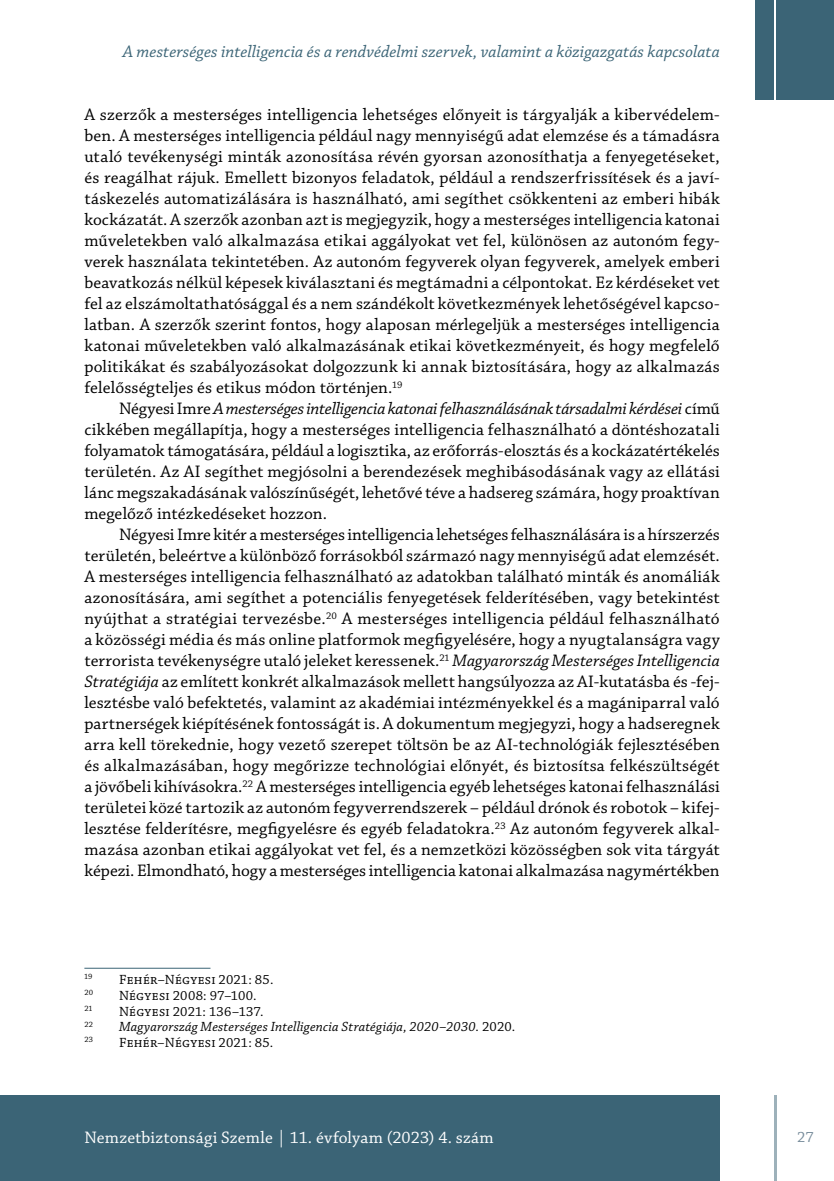
<style>
.page{position:relative;width:834px;height:1181px;background:#fff}
.page>*{position:absolute;margin:0;border:0;box-sizing:border-box;transform-origin:0 0}
.t1{font:17.5px/21px "Chaparral Pro";letter-spacing:.005em;color:#000;text-align:justify}
.t2{font:italic 17.5px "Chaparral Pro";letter-spacing:.005em;color:#3b6476}
.t3{font:17.5px "Chaparral Pro";letter-spacing:.005em;color:#fff}
.t4{font:15.75px "Chaparral Pro";color:#778c9b}
.t5{font:14px "Chaparral Pro";letter-spacing:.015em;color:#000}
.t6{font:italic 14px "Chaparral Pro";letter-spacing:.01em;color:#000}
.t7{font:8.22px "Chaparral Pro";letter-spacing:.025em;color:#000}
.s1{font-style:italic}
.s2{font-style:normal}
</style>
<div class="page">
<hr style="left:774px;top:1095px;width:2px;height:86px;background:#3b6476">
<div style="left:0;top:1095px;width:719px;height:86px;background:#3b6476"></div>
<div style="left:776px;top:0;width:57px;height:99px;background:#3b6476"></div>
<div style="left:755px;top:0;width:19px;height:99px;background:#3b6476"></div>
<hr style="left:84px;top:968px;width:126px;height:1px;background:#3b6476">
<p class="t2" style="left:123px;top:42px;width:598px">A mesterséges intelligencia és a rendvédelmi szervek, valamint a közigazgatás kapcsolata</p>
<p class="t1" style="left:84px;top:105px;width:637px">A szerzők a mesterséges intelligencia lehetséges előnyeit is tárgyalják a kibervédelem&shy;ben. A mesterséges intelligencia például nagy mennyiségű adat elemzése és a támadásra utaló tevékenységi minták azonosítása révén gyorsan azonosíthatja a fenyegetéseket, és reagálhat rájuk. Emellett bizonyos feladatok, például a rendszerfrissítések és a javí&shy;táskezelés automatizálására is használható, ami segíthet csökkenteni az emberi hibák kockázatát. A szerzők azonban azt is megjegyzik, hogy a mesterséges intelligencia katonai műveletekben való alkalmazása etikai aggályokat vet fel, különösen az autonóm fegy&shy;verek használata tekintetében. Az autonóm fegyverek olyan fegyverek, amelyek emberi beavatkozás nélkül képesek kiválasztani és megtámadni a célpontokat. Ez kérdéseket vet fel az elszámoltathatósággal és a nem szándékolt következmények lehetőségével kapcso&shy;latban. A szerzők szerint fontos, hogy alaposan mérlegeljük a mesterséges intelligencia katonai műveletekben való alkalmazásának etikai következményeit, és hogy megfelelő politikákat és szabályozásokat dolgozzunk ki annak biztosítására, hogy az alkalmazás felelősségteljes és etikus módon történjen.<sup>19</sup></p>
<p class="t1" style="left:84px;top:399px;width:637px;text-indent:35px">Négyesi Imre <span class="s1">A mesterséges intelligencia katonai felhasználásának társadalmi kérdései</span> című cikkében megállapítja, hogy a mesterséges intelligencia felhasználható a döntéshozatali folyamatok támogatására, például a logisztika, az erőforrás-elosztás és a kockázatértékelés területén. Az AI segíthet megjósolni a berendezések meghibásodásának vagy az ellátási lánc megszakadásának valószínűségét, lehetővé téve a hadsereg számára, hogy proaktívan megelőző intézkedéseket hozzon.</p>
<p class="t1" style="left:84px;top:525px;width:637px;text-indent:35px">Négyesi Imre kitér a mesterséges intelligencia lehetséges felhasználására is a hírszerzés területén, beleértve a különböző forrásokból származó nagy mennyiségű adat elemzését.<br>A mesterséges intelligencia felhasználható az adatokban található minták és anomáliák azonosítására, ami segíthet a potenciális fenyegetések felderítésében, vagy betekintést nyújthat a stratégiai tervezésbe.<sup>20</sup> A mesterséges intelligencia például felhasználható a közösségi média és más online platformok megfigyelésére, hogy a nyugtalanságra vagy terrorista tevékenységre utaló jeleket keressenek.<sup>21</sup> <span class="s1">Magyarország Mesterséges Intelligencia Stratégiája</span> az említett konkrét alkalmazások mellett hangsúlyozza az AI-kutatásba és -fej&shy;lesztésbe való befektetés, valamint az akadémiai intézményekkel és a magániparral való partnerségek kiépítésének fontosságát is. A dokumentum megjegyzi, hogy a hadseregnek arra kell törekednie, hogy vezető szerepet töltsön be az AI-technológiák fejlesztésében és alkalmazásában, hogy megőrizze technológiai előnyét, és biztosítsa felkészültségét a jövőbeli kihívásokra.<sup>22</sup> A mesterséges intelligencia egyéb lehetséges katonai felhasználási területei közé tartozik az autonóm fegyverrendszerek – például drónok és robotok – kifej&shy;lesztése felderítésre, megfigyelésre és egyéb feladatokra.<sup>23</sup> Az autonóm fegyverek alkal&shy;mazása azonban etikai aggályokat vet fel, és a nemzetközi közösségben sok vita tárgyát képezi. Elmondható, hogy a mesterséges intelligencia katonai alkalmazása nagymértékben</p>
<p class="t7" style="left:84px;top:972px;width:10px">19</p>
<p class="t5" style="left:119px;top:972px;width:156px">Fehér–Négyesi 2021: 85.</p>
<p class="t7" style="left:84px;top:988px;width:10px">20</p>
<p class="t5" style="left:119px;top:987px;width:139px">Négyesi 2008: 97–100.</p>
<p class="t7" style="left:84px;top:1003px;width:10px">21</p>
<p class="t5" style="left:119px;top:1003px;width:146px">Négyesi 2021: 136–137.</p>
<p class="t7" style="left:84px;top:1019px;width:10px">22</p>
<p class="t6" style="left:119px;top:1019px;width:397px">Magyarország Mesterséges Intelligencia Stratégiája, 2020–2030. <span class="s2">2020.</span></p>
<p class="t7" style="left:84px;top:1035px;width:10px">23</p>
<p class="t5" style="left:119px;top:1035px;width:156px">Fehér–Négyesi 2021: 85.</p>
<p class="t3" style="left:84px;top:1127px;width:411px">Nemzetbiztonsági Szemle | 11. évfolyam (2023) 4. szám</p>
<p class="t4" style="left:797px;top:1128px;width:18px">27</p>
</div>
